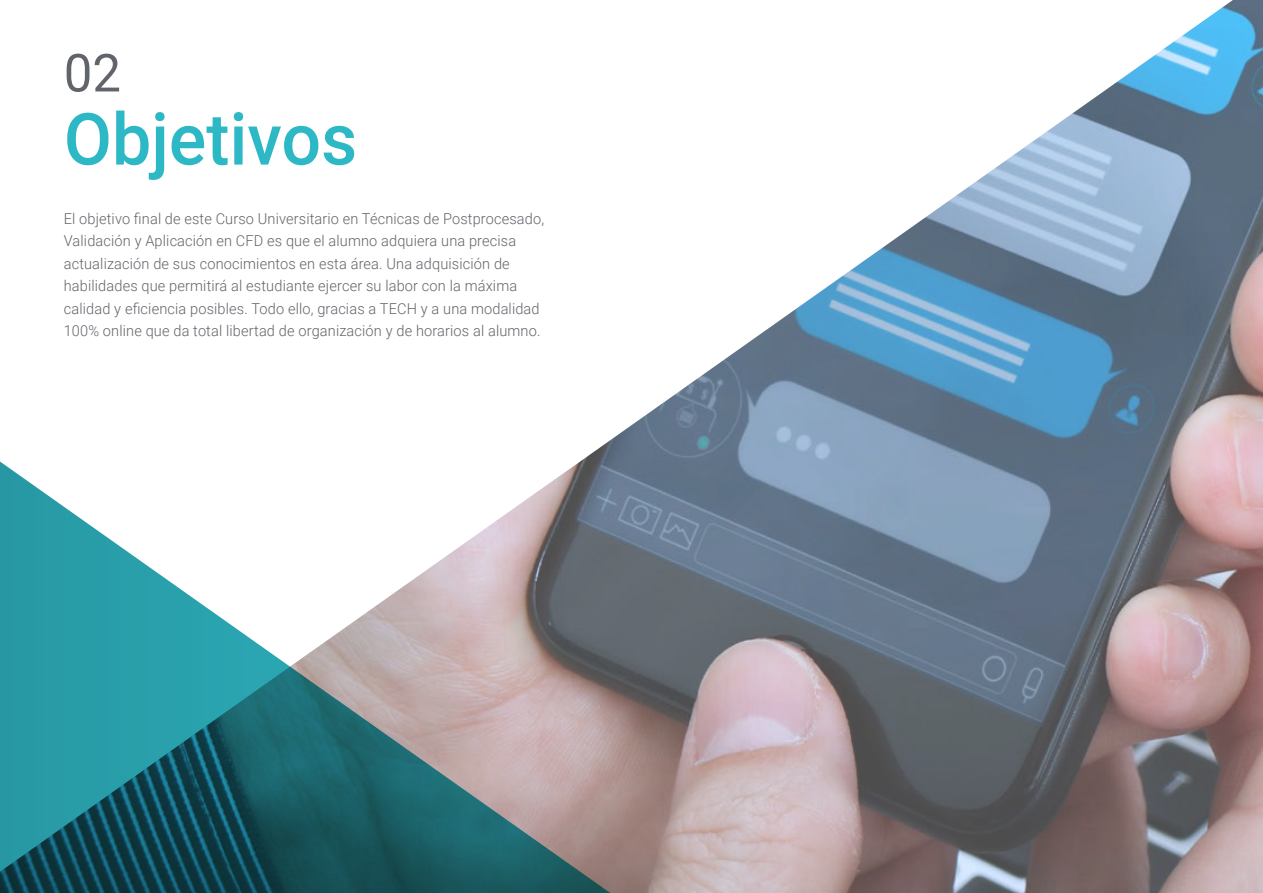
<style>
.page{position:relative;width:1263px;height:893px;background:#fff}
.page>*{position:absolute;margin:0;border:0;box-sizing:border-box;transform-origin:0 0}
.t1{font:500 72px "Roboto";color:#2db8c5}
.t2{font:52.5px "Roboto";color:#61646a}
.t3{font:300 15px/22.5px "Roboto";letter-spacing:.01em;color:#61646a}
</style>
<div class="page">
<img style="left:602px;top:0;width:661px;height:893px">
<svg style="left:0;top:446px;width:640px;height:447px"></svg>
<h2 class="t2" style="left:64px;top:36px;width:59px">02</h2>
<h1 class="t1" style="left:64px;top:89px;width:295px">Objetivos</h1>
<p class="t3" style="left:64px;top:207px;width:482px">El objetivo final de este Curso Universitario en Técnicas de Postprocesado, Validación y Aplicación en CFD es que el alumno adquiera una precisa actualización de sus conocimientos en esta área. Una adquisición de habilidades que permitirá al estudiante ejercer su labor con la máxima calidad y eficiencia posibles. Todo ello, gracias a TECH y a una modalidad 100% online que da total libertad de organización y de horarios al alumno.</p>
</div>
